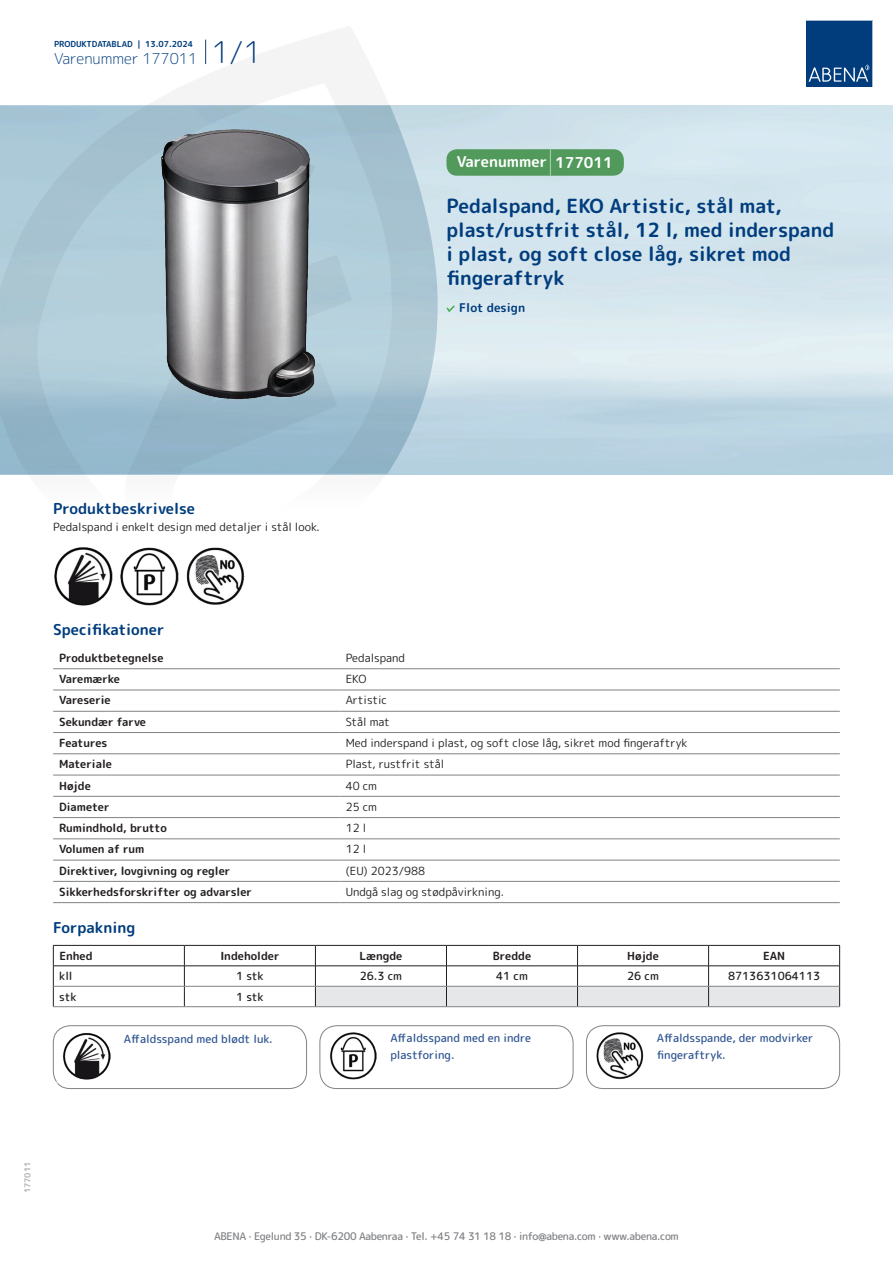
<style>
.page{position:relative;width:893px;height:1263px;background:#fff}
.page>*{position:absolute;margin:0;border:0;box-sizing:border-box;transform-origin:0 0}
.t1{font:700 19.5px/24px "Rounded Mplus 1 c";color:#013d7d}
.t2{font:700 15px "Rounded Mplus 1 c";color:#013d7d}
.t3{font:300 15px "Rounded Mplus 1 c";color:#013d7d}
.t4{font:700 15px "Rounded Mplus 1 c";color:#fff}
.t5{font:700 12px "Rounded Mplus 1 c";color:#013d7d}
.t6{font:700 11.25px "Rounded Mplus 1 c";color:#231f20}
.t7{font:11.25px "Rounded Mplus 1 c";color:#231f20}
.t8{font:500 11.25px/16.5px "Rounded Mplus 1 c";color:#305691}
.t9{font:500 11.25px "Rounded Mplus 1 c";color:#231f20}
.t10{font:500 10.5px "Rounded Mplus 1 c";letter-spacing:-.03em;color:#808285}
.t11{font:700 10.5px "Rounded Mplus 1 c";color:#fff}
.t12{font:700 8.25px "Rounded Mplus 1 c";color:#013d7d}
.t13{font:700 8.25px "Rounded Mplus 1 c";color:#b2b3b7}
.s1{font-size:30px}
.s2{font-size:25.5px}
</style>
<div class="page">
<svg style="left:0;top:26px;width:439px;height:556px"></svg>
<svg style="left:0;top:106px;width:438px;height:368px;background:#a7c5d3"></svg>
<svg style="left:205px;top:40px;width:1px;height:24px"></svg>
<svg style="left:806px;top:20px;width:67px;height:67px;background:#144b86"></svg>
<img style="left:161px;top:127px;width:156px;height:275px">
<img style="left:53px;top:546px;width:60px;height:60px">
<img style="left:119px;top:546px;width:59px;height:60px">
<img style="left:185px;top:546px;width:59px;height:59px">
<hr style="left:53px;top:668px;width:287px;height:1px;background:#808285">
<hr style="left:340px;top:668px;width:500px;height:1px;background:#808285">
<hr style="left:53px;top:690px;width:287px;height:1px;background:#808285">
<hr style="left:340px;top:690px;width:500px;height:1px;background:#808285">
<hr style="left:53px;top:711px;width:287px;height:1px;background:#808285">
<hr style="left:340px;top:711px;width:500px;height:1px;background:#808285">
<hr style="left:53px;top:732px;width:287px;height:1px;background:#808285">
<hr style="left:340px;top:732px;width:500px;height:1px;background:#808285">
<hr style="left:53px;top:753px;width:287px;height:1px;background:#808285">
<hr style="left:340px;top:753px;width:500px;height:1px;background:#808285">
<hr style="left:53px;top:775px;width:287px;height:1px;background:#808285">
<hr style="left:340px;top:775px;width:500px;height:1px;background:#808285">
<hr style="left:53px;top:796px;width:287px;height:1px;background:#808285">
<hr style="left:340px;top:796px;width:500px;height:1px;background:#808285">
<hr style="left:53px;top:817px;width:287px;height:1px;background:#808285">
<hr style="left:340px;top:817px;width:500px;height:1px;background:#808285">
<hr style="left:53px;top:838px;width:287px;height:1px;background:#808285">
<hr style="left:340px;top:838px;width:500px;height:1px;background:#808285">
<hr style="left:53px;top:860px;width:287px;height:1px;background:#808285">
<hr style="left:340px;top:860px;width:500px;height:1px;background:#808285">
<hr style="left:53px;top:881px;width:287px;height:1px;background:#808285">
<hr style="left:340px;top:881px;width:500px;height:1px;background:#808285">
<hr style="left:53px;top:902px;width:287px;height:1px;background:#808285">
<hr style="left:340px;top:902px;width:500px;height:1px;background:#808285">
<hr style="left:53px;top:945px;width:131px;height:1px;background:#231f20">
<hr style="left:184px;top:945px;width:131px;height:1px;background:#231f20">
<hr style="left:53px;top:965px;width:131px;height:1px;background:#231f20">
<hr style="left:184px;top:965px;width:131px;height:1px;background:#231f20">
<svg style="left:53px;top:945px;width:1px;height:61px"></svg>
<svg style="left:184px;top:945px;width:1px;height:61px"></svg>
<svg style="left:315px;top:945px;width:525px;height:61px"></svg>
<hr style="left:54px;top:986px;width:130px;height:1px;background:#808285">
<hr style="left:184px;top:986px;width:131px;height:1px;background:#808285">
<hr style="left:315px;top:986px;width:131px;height:1px;background:#808285">
<hr style="left:446px;top:986px;width:131px;height:1px;background:#808285">
<hr style="left:577px;top:986px;width:132px;height:1px;background:#808285">
<hr style="left:709px;top:986px;width:130px;height:1px;background:#808285">
<hr style="left:53px;top:1006px;width:131px;height:1px;background:#808285">
<hr style="left:184px;top:1006px;width:131px;height:1px;background:#808285">
<hr style="left:315px;top:1006px;width:131px;height:1px;background:#808285">
<hr style="left:446px;top:1006px;width:131px;height:1px;background:#808285">
<hr style="left:577px;top:1006px;width:132px;height:1px;background:#808285">
<hr style="left:709px;top:1006px;width:131px;height:1px;background:#808285">
<img style="left:63px;top:1033px;width:47px;height:46px">
<div style="left:53px;top:1025px;width:254px;height:64px;border:1px solid #808285;border-radius:17px"></div>
<img style="left:330px;top:1032px;width:47px;height:47px">
<div style="left:320px;top:1025px;width:253px;height:64px;border:1px solid #808285;border-radius:17px"></div>
<img style="left:596px;top:1032px;width:47px;height:47px">
<div style="left:586px;top:1025px;width:254px;height:64px;border:1px solid #808285;border-radius:17px"></div>
<svg style="left:446px;top:305px;width:9px;height:7px"></svg>
<div style="left:446px;top:149px;width:178px;height:27px;background:#52995c;border-radius:10px"></div>
<p class="t12" style="left:54px;top:38px;width:141px">PRODUKTDATABLAD | 13.07.2024</p>
<h2 class="t3" style="left:54px;top:48px;width:209px">Varenummer 177011 <span class="s1">1/1</span></h2>
<h2 class="t4" style="left:457px;top:151px;width:157px">Varenummer <span class="s2">|</span> 177011</h2>
<h1 class="t1" style="left:446px;top:194px;width:389px">Pedalspand, EKO Artistic, stål mat, plast/rustfrit stål, 12 l, med inderspand i plast, og soft close låg, sikret mod fingeraftryk</h1>
<p class="t5" style="left:459px;top:299px;width:67px">Flot design</p>
<h2 class="t2" style="left:53px;top:498px;width:143px">Produktbeskrivelse</h2>
<p class="t7" style="left:53px;top:518px;width:268px">Pedalspand i enkelt design med detaljer i stål look.</p>
<h2 class="t2" style="left:53px;top:619px;width:113px">Specifikationer</h2>
<p class="t6" style="left:59px;top:650px;width:106px">Produktbetegnelse</p>
<p class="t7" style="left:346px;top:650px;width:61px">Pedalspand</p>
<p class="t6" style="left:59px;top:671px;width:62px">Varemærke</p>
<p class="t7" style="left:346px;top:671px;width:22px">EKO</p>
<p class="t6" style="left:59px;top:692px;width:53px">Vareserie</p>
<p class="t7" style="left:346px;top:692px;width:43px">Artistic</p>
<p class="t6" style="left:59px;top:714px;width:88px">Sekundær farve</p>
<p class="t7" style="left:346px;top:714px;width:46px">Stål mat</p>
<p class="t6" style="left:59px;top:735px;width:50px">Features</p>
<p class="t7" style="left:346px;top:735px;width:343px">Med inderspand i plast, og soft close låg, sikret mod fingeraftryk</p>
<p class="t6" style="left:59px;top:756px;width:54px">Materiale</p>
<p class="t7" style="left:346px;top:756px;width:100px">Plast, rustfrit stål</p>
<p class="t6" style="left:59px;top:777px;width:33px">Højde</p>
<p class="t7" style="left:346px;top:777px;width:33px">40 cm</p>
<p class="t6" style="left:59px;top:799px;width:52px">Diameter</p>
<p class="t7" style="left:346px;top:799px;width:33px">25 cm</p>
<p class="t6" style="left:59px;top:820px;width:109px">Rumindhold, brutto</p>
<p class="t7" style="left:346px;top:820px;width:22px">12 l</p>
<p class="t6" style="left:59px;top:841px;width:87px">Volumen af rum</p>
<p class="t7" style="left:346px;top:841px;width:22px">12 l</p>
<p class="t6" style="left:59px;top:862px;width:173px">Direktiver, lovgivning og regler</p>
<p class="t7" style="left:346px;top:862px;width:81px">(EU) 2023/988</p>
<p class="t6" style="left:59px;top:884px;width:194px">Sikkerhedsforskrifter og advarsler</p>
<p class="t7" style="left:346px;top:884px;width:160px">Undgå slag og stødpåvirkning.</p>
<h2 class="t2" style="left:53px;top:917px;width:84px">Forpakning</h2>
<p class="t6" style="left:59px;top:948px;width:35px">Enhed</p>
<p class="t6" style="left:220px;top:948px;width:61px">Indeholder</p>
<p class="t6" style="left:359px;top:948px;width:44px">Længde</p>
<p class="t6" style="left:493px;top:948px;width:40px">Bredde</p>
<p class="t6" style="left:627px;top:948px;width:33px">Højde</p>
<p class="t6" style="left:763px;top:948px;width:24px">EAN</p>
<p class="t9" style="left:59px;top:968px;width:15px">kll</p>
<p class="t9" style="left:236px;top:968px;width:29px">1 stk</p>
<p class="t9" style="left:360px;top:968px;width:44px">26.3 cm</p>
<p class="t9" style="left:496px;top:968px;width:33px">41 cm</p>
<p class="t9" style="left:627px;top:968px;width:33px">26 cm</p>
<p class="t9" style="left:728px;top:968px;width:94px">8713631064113</p>
<p class="t9" style="left:59px;top:988px;width:19px">stk</p>
<p class="t9" style="left:236px;top:988px;width:29px">1 stk</p>
<p class="t8" style="left:124px;top:1030px;width:151px">Affaldsspand med blødt luk.</p>
<p class="t8" style="left:390px;top:1030px;width:142px">Affaldsspand med en indre plastforing.</p>
<p class="t8" style="left:657px;top:1030px;width:158px">Affaldsspande, der modvirker fingeraftryk.</p>
<p class="t11" style="left:53px;top:1077px;width:7px">*</p>
<p class="t13" style="left:22px;top:1193px;width:33px;rotate:-90deg">177011</p>
<p class="t10" style="left:214px;top:1229px;width:466px">ABENA · Egelund 35 · DK-6200 Aabenraa · Tel. +45 74 31 18 18 · info@abena.com · www.abena.com</p>
</div>
